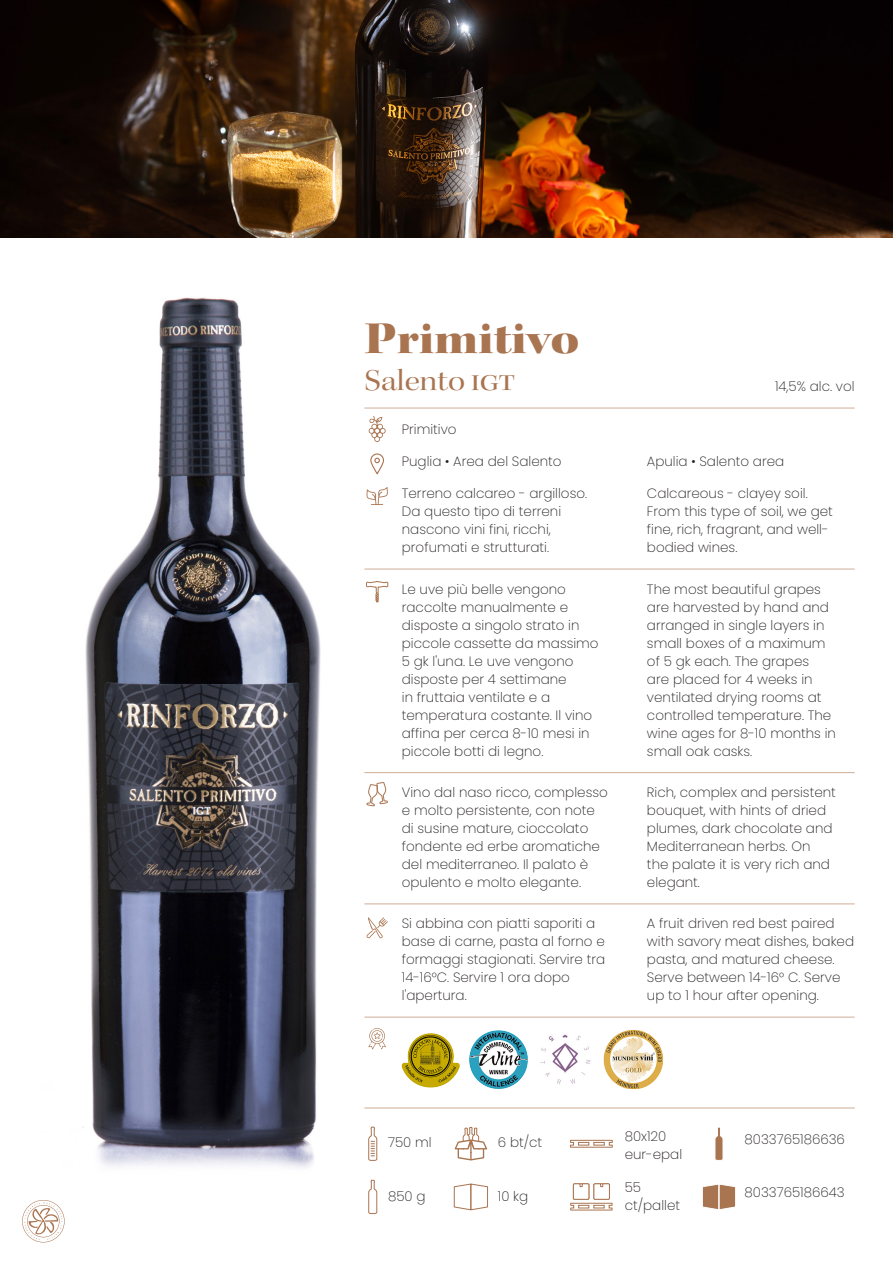
<style>
.page{position:relative;width:893px;height:1263px;background:#fff}
.page>*{position:absolute;margin:0;border:0;box-sizing:border-box;transform-origin:0 0}
.t1{font:45px "Kepler Std Black Ext Disp";color:#a97450}
.t2{font:30px "Kepler Std Ext Disp";color:#a97450}
.t3{font:200 13.5px/18px "Poppins";color:#231f20}
</style>
<div class="page">
<img style="left:82px;top:297px;width:314px;height:871px">
<hr style="left:364px;top:408px;width:491px;height:1px;background:#ceae97">
<hr style="left:364px;top:1107px;width:491px;height:1px;background:#ceae97">
<svg style="left:369px;top:416px;width:17px;height:26px"></svg>
<svg style="left:366px;top:487px;width:22px;height:18px"></svg>
<svg style="left:370px;top:453px;width:15px;height:23px"></svg>
<svg style="left:570px;top:1183px;width:43px;height:28px"></svg>
<svg style="left:368px;top:1126px;width:10px;height:35px"></svg>
<svg style="left:368px;top:1179px;width:10px;height:36px"></svg>
<svg style="left:453px;top:1183px;width:35px;height:28px"></svg>
<svg style="left:702px;top:1184px;width:34px;height:26px"></svg>
<svg style="left:715px;top:1127px;width:8px;height:34px"></svg>
<svg style="left:454px;top:1127px;width:33px;height:33px"></svg>
<svg style="left:570px;top:1139px;width:43px;height:9px"></svg>
<svg style="left:22px;top:1200px;width:43px;height:42px"></svg>
<hr style="left:364px;top:569px;width:491px;height:1px;background:#ceae97">
<hr style="left:364px;top:772px;width:491px;height:1px;background:#ceae97">
<hr style="left:364px;top:903px;width:491px;height:1px;background:#ceae97">
<hr style="left:364px;top:1017px;width:491px;height:1px;background:#ceae97">
<svg style="left:365px;top:581px;width:24px;height:26px"></svg>
<svg style="left:366px;top:782px;width:22px;height:29px"></svg>
<svg style="left:366px;top:917px;width:22px;height:21px"></svg>
<svg style="left:368px;top:1028px;width:18px;height:21px"></svg>
<img style="left:0;top:0;width:893px;height:237px">
<img style="left:401px;top:1033px;width:59px;height:55px">
<img style="left:469px;top:1030px;width:59px;height:59px">
<img style="left:540px;top:1034px;width:51px;height:51px">
<img style="left:603px;top:1030px;width:60px;height:59px">
<p class="t1" style="left:364px;top:312px;width:216px">Primitivo</p>
<p class="t2" style="left:364px;top:363px;width:152px">Salento igt</p>
<p class="t3" style="left:402px;top:420px;width:56px">Primitivo</p>
<p class="t3" style="left:775px;top:377px;width:81px">14,5% alc. vol</p>
<p class="t3" style="left:402px;top:453px;width:161px">Puglia • Area del Salento</p>
<p class="t3" style="left:647px;top:453px;width:139px">Apulia • Salento area</p>
<p class="t3" style="left:402px;top:484px;width:187px">Terreno calcareo - argilloso.<br>Da questo tipo di terreni nascono vini fini, ricchi, profumati e strutturati.</p>
<p class="t3" style="left:647px;top:484px;width:162px">Calcareous - clayey soil.</p>
<p class="t3" style="left:647px;top:502px;width:188px">From this type of soil, we get fine, rich, fragrant, and well&shy;bodied wines.</p>
<p class="t3" style="left:402px;top:580px;width:198px">Le uve più belle vengono raccolte manualmente e disposte a singolo strato in piccole cassette da massimo<br>5 gk l'una. Le uve vengono disposte per 4 settimane<br>in fruttaia ventilate e a temperatura costante. Il vino affina per cerca 8-10 mesi in piccole botti di legno.</p>
<p class="t3" style="left:647px;top:580px;width:191px">The most beautiful grapes are harvested by hand and arranged in single layers in small boxes of a maximum of 5 gk each. The grapes<br>are placed for 4 weeks in ventilated drying rooms at controlled temperature. The wine ages for 8-10 months in small oak casks.</p>
<p class="t3" style="left:402px;top:784px;width:207px">Vino dal naso ricco, complesso e molto persistente, con note di susine mature, cioccolato fondente ed erbe aromatiche del mediterraneo. Il palato è opulento e molto elegante.</p>
<p class="t3" style="left:647px;top:784px;width:190px">Rich, complex and persistent bouquet, with hints of dried plumes, dark chocolate and<br>Mediterranean herbs. On<br>the palate it is very rich and elegant.</p>
<p class="t3" style="left:402px;top:915px;width:205px">Si abbina con piatti saporiti a base di carne, pasta al forno e formaggi stagionati. Servire tra<br>14-16°C. Servire 1 ora dopo</p>
<p class="t3" style="left:402px;top:987px;width:66px">l'apertura.</p>
<p class="t3" style="left:647px;top:915px;width:209px">A fruit driven red best paired with savory meat dishes, baked pasta, and matured cheese.<br>Serve between 14-16° C. Serve up to 1 hour after opening.</p>
<p class="t3" style="left:498px;top:1134px;width:46px">6 bt/ct</p>
<p class="t3" style="left:625px;top:1127px;width:59px">80x120 eur-epal</p>
<p class="t3" style="left:625px;top:1178px;width:57px">55 ct/pallet</p>
<p class="t3" style="left:388px;top:1134px;width:45px">750 ml</p>
<p class="t3" style="left:388px;top:1187px;width:39px">850 g</p>
<p class="t3" style="left:498px;top:1187px;width:32px">10 kg</p>
<p class="t3" style="left:745px;top:1130px;width:102px">8033765186636</p>
<p class="t3" style="left:745px;top:1184px;width:102px">8033765186643</p>
</div>
